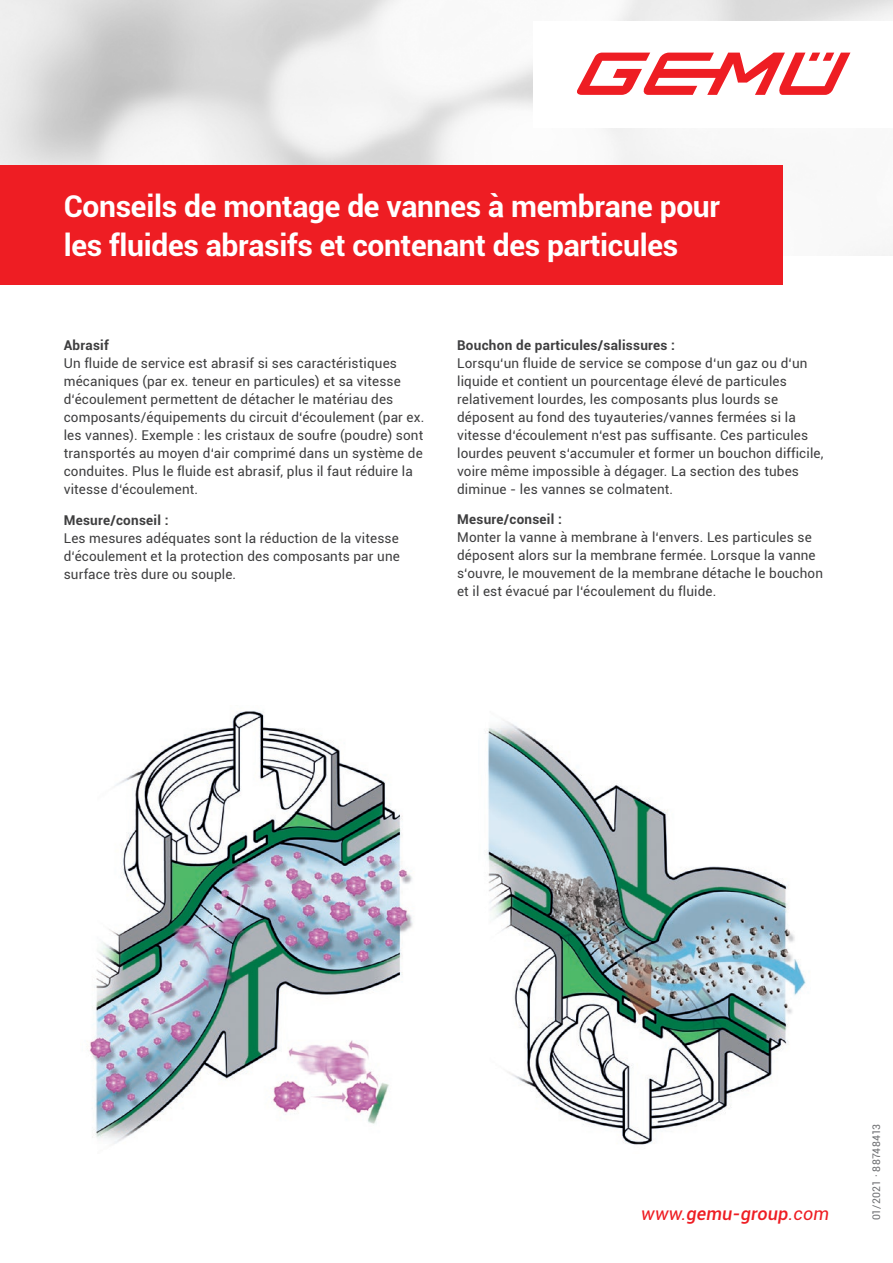
<style>
.page{position:relative;width:893px;height:1263px;background:#fff}
.page>*{position:absolute;margin:0;border:0;box-sizing:border-box;transform-origin:0 0}
.t1{font:700 30px/39px "Roboto";letter-spacing:-.01em;color:#fff}
.t2{font:italic 500 18px "Roboto";letter-spacing:.01em;color:#ee1d23}
.t3{font:13.5px/18px "Roboto";letter-spacing:.01em;color:#3e3e3f}
.t4{font:700 13.5px "Roboto";letter-spacing:.02em;color:#3e3e3f}
.t5{font:10.5px "Roboto";letter-spacing:.025em;color:#6c6d70}
.s1{font-weight:400}
</style>
<div class="page">
<img style="left:0;top:0;width:893px;height:255px">
<div style="left:534px;top:21px;width:359px;height:107px;background:#fff"></div>
<svg style="left:577px;top:53px;width:273px;height:42px"></svg>
<img style="left:487px;top:720px;width:319px;height:425px">
<img style="left:89px;top:711px;width:324px;height:433px">
<div style="left:0;top:166px;width:782px;height:119px;background:#ee1d23"></div>
<h1 class="t1" style="left:64px;top:185px;width:658px">Conseils de montage de vannes à membrane pour les fluides abrasifs et contenant des particules</h1>
<p class="t4" style="left:64px;top:335px;width:47px">Abrasif</p>
<p class="t3" style="left:64px;top:353px;width:362px">Un fluide de service est abrasif si ses caractéristiques mécaniques (par ex. teneur en particules) et sa vitesse d‘écoulement permettent de détacher le matériau des composants/équipements du circuit d‘écoulement (par ex. les vannes). Exemple : les cristaux de soufre (poudre) sont transportés au moyen d‘air comprimé dans un système de conduites. Plus le fluide est abrasif, plus il faut réduire la vitesse d‘écoulement.</p>
<p class="t4" style="left:64px;top:510px;width:106px">Mesure/conseil :</p>
<p class="t3" style="left:64px;top:528px;width:338px;text-align:justify">Les mesures adéquates sont la réduction de la vitesse d‘écoulement et la protection des composants par une surface très dure ou souple.</p>
<p class="t4" style="left:457px;top:335px;width:219px">Bouchon de particules/salissures :</p>
<p class="t3" style="left:457px;top:353px;width:368px">Lorsqu‘un fluide de service se compose d‘un gaz ou d‘un liquide et contient un pourcentage élevé de particules relativement lourdes, les composants plus lourds se déposent au fond des tuyauteries/vannes fermées si la vitesse d‘écoulement n‘est pas suffisante. Ces particules lourdes peuvent s‘accumuler et former un bouchon difficile, voire même impossible à dégager. La section des tubes diminue - les vannes se colmatent.</p>
<p class="t4" style="left:457px;top:510px;width:106px">Mesure/conseil :</p>
<p class="t3" style="left:457px;top:528px;width:367px">Monter la vanne à membrane à l‘envers. Les particules se déposent alors sur la membrane fermée. Lorsque la vanne s‘ouvre, le mouvement de la membrane détache le bouchon et il est évacué par l‘écoulement du fluide.</p>
<h2 class="t2" style="left:641px;top:1201px;width:189px"><span class="s1">www.</span>gemu-group<span class="s1">.com</span></h2>
<p class="t5" style="left:869px;top:1220px;width:98px;rotate:-90deg">01/2021 · 88748413</p>
</div>
